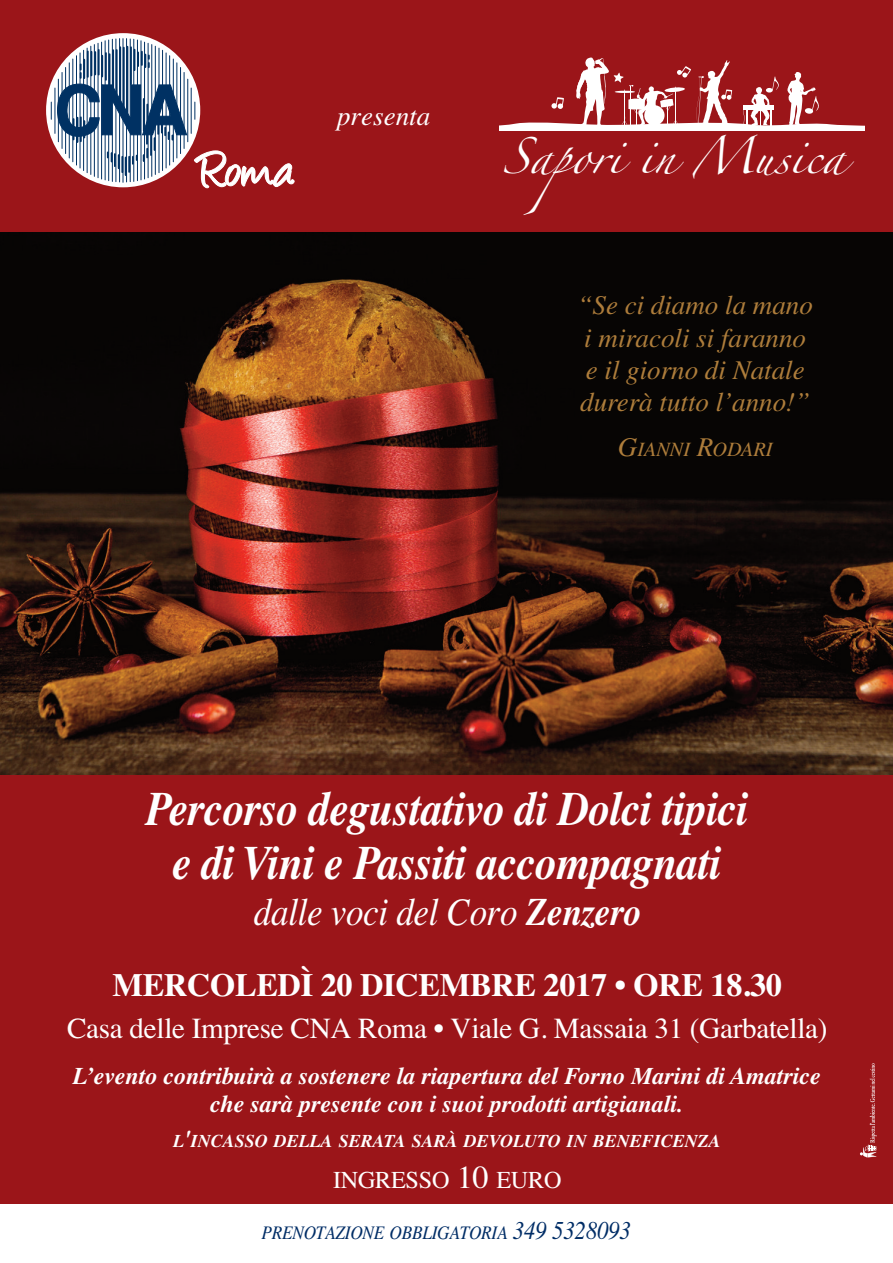
<style>
.page{position:relative;width:893px;height:1263px;background:#fff}
.page>*{position:absolute;margin:0;border:0;box-sizing:border-box;transform-origin:0 0}
.t1{font:italic 700 48px/54px "Times";letter-spacing:-.01em;color:#fff;text-align:center;scale:.9 1}
.t2{font:39px "Times Italic TT";letter-spacing:-.01em;color:#fff;scale:.9 1}
.t3{font:33px "Zapfino";color:#fff}
.t4{font:700 32.4px "Times";letter-spacing:-.01em;color:#fff}
.t5{font:29.1px "Times";letter-spacing:-.01em;color:#fff}
.t6{font:italic 27px/32.4px "Times";color:#ae7d3b}
.t7{font:27px "Times Italic TT";color:#fff}
.t8{font:24.3px "Times";letter-spacing:-.015em;color:#fff}
.t9{font:italic 700 24px/28.8px "Times";color:#fff;text-align:center}
.t10{font:italic 20.25px "Times";color:#ae7d3b}
.t11{font:19.2px "Times Italic TT";letter-spacing:-.015em;color:#002d66;scale:.9 1}
.t12{font:italic 700 18px "Times";color:#fff}
.s1{font-size:27px}
.s2{font-family:"Times Bold Italic TT"}
.s3{font-size:24px}
.s4{font-size:32.4px}
.s5{font-size:25.5px}
</style>
<div class="page">
<div style="left:0;top:0;width:893px;height:1203px;background:#9b1519"></div>
<img style="left:0;top:232px;width:893px;height:543px">
<svg style="left:46px;top:33px;width:154px;height:154px;background:#edeef1"></svg>
<svg style="left:195px;top:102px;width:1px;height:17px"></svg>
<hr style="left:87px;top:48px;width:1px;height:125px;background:#003163">
<hr style="left:91px;top:46px;width:1px;height:128px;background:#003163">
<hr style="left:94px;top:45px;width:1px;height:131px;background:#003163">
<hr style="left:98px;top:43px;width:1px;height:135px;background:#003163">
<hr style="left:101px;top:42px;width:1px;height:137px;background:#003163">
<hr style="left:105px;top:41px;width:1px;height:139px;background:#003163">
<hr style="left:108px;top:40px;width:1px;height:141px;background:#003163">
<hr style="left:112px;top:39px;width:1px;height:142px;background:#003163">
<hr style="left:116px;top:39px;width:1px;height:143px;background:#003163">
<hr style="left:119px;top:39px;width:1px;height:143px;background:#003163">
<hr style="left:123px;top:39px;width:1px;height:143px;background:#003163">
<hr style="left:191px;top:88px;width:1px;height:45px;background:#003163">
<hr style="left:159px;top:48px;width:1px;height:125px;background:#003163">
<hr style="left:155px;top:46px;width:1px;height:128px;background:#003163">
<hr style="left:152px;top:45px;width:1px;height:131px;background:#003163">
<hr style="left:148px;top:43px;width:1px;height:135px;background:#003163">
<hr style="left:144px;top:42px;width:1px;height:137px;background:#003163">
<hr style="left:141px;top:41px;width:1px;height:139px;background:#003163">
<hr style="left:137px;top:40px;width:1px;height:141px;background:#003163">
<hr style="left:134px;top:39px;width:1px;height:142px;background:#003163">
<hr style="left:130px;top:39px;width:1px;height:143px;background:#003163">
<hr style="left:126px;top:39px;width:1px;height:143px;background:#003163">
<hr style="left:119px;top:47px;width:2px;height:55px;background:#003163">
<hr style="left:123px;top:48px;width:2px;height:62px;background:#003163">
<hr style="left:126px;top:47px;width:2px;height:68px;background:#003163">
<hr style="left:130px;top:47px;width:2px;height:37px;background:#003163">
<svg style="left:51px;top:50px;width:137px;height:125px;background:#818fa7"></svg>
<svg style="left:194px;top:150px;width:100px;height:38px"></svg>
<svg style="left:500px;top:57px;width:365px;height:74px"></svg>
<svg style="left:860px;top:1063px;width:17px;height:94px"></svg>
<p class="t7" style="left:337px;top:99px;width:94px">presenta</p>
<h3 class="t3" style="left:502px;top:142px;width:345px">Sapori in Musica</h3>
<p class="t6" style="left:577px;top:292px;width:237px">“Se ci diamo la mano i miracoli si faranno e il giorno di Natale durerà tutto l’anno!”</p>
<p class="t10" style="left:618px;top:443px;width:156px"><span class="s1">G</span>IANNI <span class="s1">R</span>ODARI</p>
<h1 class="t1" style="left:146px;top:786px;width:672px">Percorso degustativo di Dolci tipici e di Vini e Passiti accompagnati</h1>
<h2 class="t2" style="left:254px;top:889px;width:431px">dalle voci del Coro <span class="s2">Zenzero</span></h2>
<h3 class="t4" style="left:113px;top:965px;width:671px">MERCOLEDÌ 20 DICEMBRE 2017 • ORE 18.30</h3>
<p class="t5" style="left:67px;top:1010px;width:762px">Casa delle Imprese CNA Roma • Viale G. Massaia 31 (Garbatella)</p>
<p class="t9" style="left:73px;top:1063px;width:750px">L’evento contribuirà a sostenere la riapertura del Forno Marini di Amatrice che sarà presente con i suoi prodotti artigianali.</p>
<p class="t12" style="left:173px;top:1134px;width:549px">L<span class="s3">'</span>INCASSO DELLA SERATA SARÀ DEVOLUTO IN BENEFICENZA</p>
<p class="t8" style="left:333px;top:1165px;width:230px">INGRESSO <span class="s4">10</span> EURO</p>
<p class="t11" style="left:262px;top:1221px;width:412px">PRENOTAZIONE OBBLIGATORIA <span class="s5">349 5328093</span></p>
</div>
